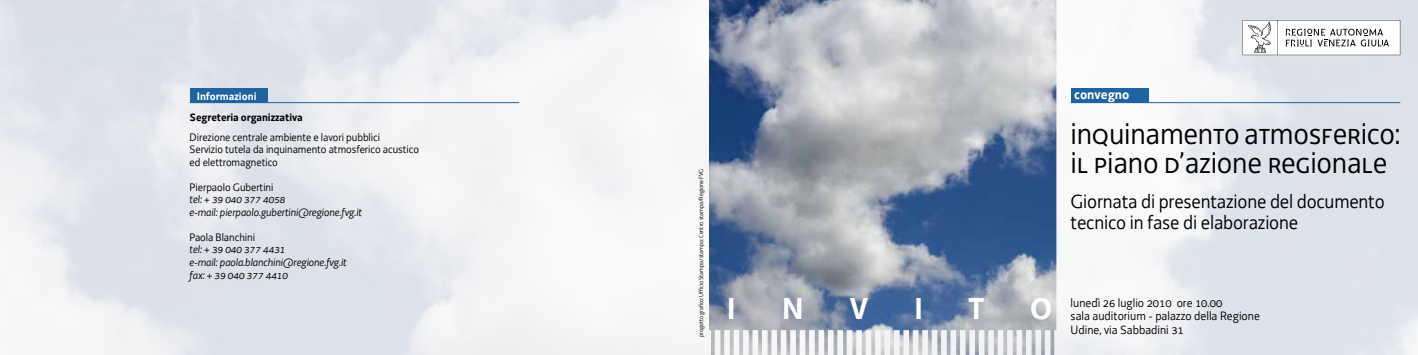
<style>
.page{position:relative;width:1418px;height:355px;background:#fff}
.page>*{position:absolute;margin:0;border:0;box-sizing:border-box;transform-origin:0 0}
.t1{font:31.25px/28.8px "Decima UNI01";letter-spacing:-.01em;color:#000}
.t2{font:700 31.25px "Decima WE";color:#fff}
.t3{font:20px/21.2px "Decima WE";letter-spacing:-.01em;color:#000}
.t4{font:700 13.75px "Decima WE";color:#fff}
.t5{font:12.5px/13.8px "Decima WE";color:#000}
.t6{font:11.25px/12.5px "Decima WE";letter-spacing:-.005em;color:#000}
.t7{font:italic 11.25px/12.5px "Decima WE";letter-spacing:-.005em;color:#000}
.t8{font:700 11.25px "Decima WE";letter-spacing:-.01em;color:#000}
.t9{font:700 11.25px "Decima WE";color:#fff}
.t10{font:6.25px "Decima WE";letter-spacing:-.01em;color:#000}
</style>
<div class="page">
<img style="left:0;top:0;width:1417px;height:354px">
<img style="left:709px;top:0;width:347px;height:354px">
<div style="left:1070px;top:89px;width:78px;height:14px;background:#1f63a1"></div>
<hr style="left:1070px;top:102px;width:330px;height:1px;background:#1f63a1">
<div style="left:190px;top:89px;width:78px;height:14px;background:#1f63a1"></div>
<hr style="left:190px;top:102px;width:329px;height:1px;background:#1f63a1">
<svg style="left:1242px;top:20px;width:158px;height:35px"></svg>
<p class="t9" style="left:197px;top:89px;width:61px">Informazioni</p>
<p class="t4" style="left:1074px;top:86px;width:57px">convegno</p>
<h1 class="t1" style="left:1070px;top:120px;width:331px">inquinamento atmosferico:<br>Il piano d’azione regionale</h1>
<h2 class="t3" style="left:1070px;top:191px;width:316px">Giornata di presentazione del documento tecnico in fase di elaborazione</h2>
<p class="t8" style="left:190px;top:111px;width:115px">Segreteria organizzativa</p>
<p class="t6" style="left:190px;top:131px;width:231px">Direzione centrale ambiente e lavori pubblici<br>Servizio tutela da inquinamento atmosferico acustico ed elettromagnetico</p>
<p class="t6" style="left:190px;top:181px;width:85px">Pierpaolo Gubertini</p>
<p class="t7" style="left:190px;top:193px;width:174px">tel: + 39 040 377 4058<br>e-mail: pierpaolo.gubertini@regione.fvg.it</p>
<p class="t6" style="left:190px;top:231px;width:67px">Paola Blanchini</p>
<p class="t7" style="left:190px;top:243px;width:159px">tel: + 39 040 377 4431<br>e-mail: paola.blanchini@regione.fvg.it fax: + 39 040 377 4410</p>
<p class="t10" style="left:697px;top:337px;width:170px;rotate:-90deg">progetto grafico: Ufficio Stampa/stampa: Centro stampa/Regione FVG</p>
<p class="t5" style="left:1070px;top:295px;width:191px">lunedì 26 luglio 2010 ore 10.00<br>sala auditorium - palazzo della Regione<br>Udine, via Sabbadini 31</p>
<h1 class="t2" style="left:726px;top:289px;width:11px">I</h1>
<h1 class="t2" style="left:781px;top:289px;width:24px">N</h1>
<h1 class="t2" style="left:849px;top:289px;width:20px">V</h1>
<h1 class="t2" style="left:914px;top:289px;width:11px">I</h1>
<h1 class="t2" style="left:969px;top:289px;width:17px">T</h1>
<h1 class="t2" style="left:1029px;top:289px;width:24px">O</h1>
</div>
